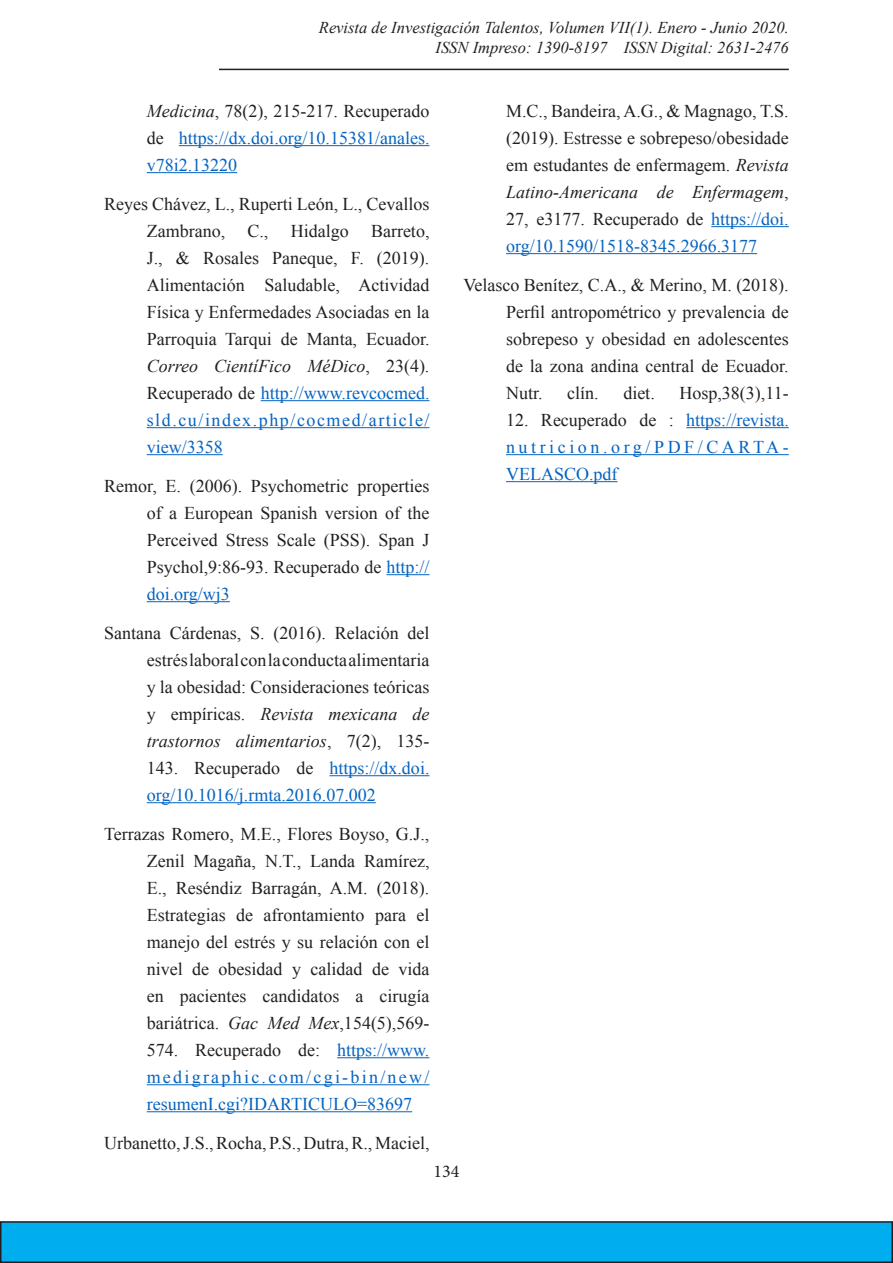
<style>
.page{position:relative;width:893px;height:1263px;background:#fff}
.page>*{position:absolute;margin:0;border:0;box-sizing:border-box;transform-origin:0 0}
.t1{font:18px/27px "Times New Roman";color:#231f20;text-align:justify}
.t2{font:18px/27px "Times New Roman";color:#0563c1;text-align:justify}
.t3{font:18px "Minion Pro";color:#231f20}
.t4{font:italic 16.5px/19.8px "Times New Roman";color:#231f20;text-align:right}
.s1{font-style:italic;color:#231f20}
.s2{color:#231f20}
.s3{font-style:italic}
.s4{color:#0563c1}
</style>
<div class="page">
<hr style="left:219px;top:69px;width:570px;height:1px;background:#231f20">
<div style="left:1px;top:1222px;width:891px;height:40px;background:#00aeef"></div>
<div style="left:0;top:1221px;width:893px;height:42px;border:2px solid #231f20"></div>
<hr style="left:179px;top:145px;width:250px;height:1px;background:#0563c1">
<hr style="left:147px;top:172px;width:90px;height:1px;background:#0563c1">
<hr style="left:261px;top:400px;width:168px;height:1px;background:#0563c1">
<hr style="left:147px;top:427px;width:282px;height:1px;background:#0563c1">
<hr style="left:147px;top:454px;width:76px;height:1px;background:#0563c1">
<hr style="left:386px;top:574px;width:43px;height:1px;background:#0563c1">
<hr style="left:147px;top:601px;width:83px;height:1px;background:#0563c1">
<hr style="left:329px;top:775px;width:100px;height:1px;background:#0563c1">
<hr style="left:147px;top:802px;width:229px;height:1px;background:#0563c1">
<hr style="left:337px;top:1057px;width:92px;height:1px;background:#0563c1">
<hr style="left:147px;top:1084px;width:282px;height:1px;background:#0563c1">
<hr style="left:147px;top:1111px;width:265px;height:1px;background:#0563c1">
<hr style="left:711px;top:226px;width:78px;height:1px;background:#0563c1">
<hr style="left:506px;top:253px;width:251px;height:1px;background:#0563c1">
<hr style="left:686px;top:427px;width:103px;height:1px;background:#0563c1">
<hr style="left:506px;top:454px;width:283px;height:1px;background:#0563c1">
<hr style="left:506px;top:481px;width:111px;height:1px;background:#0563c1">
<p class="t4" style="left:319px;top:17px;width:471px">Revista de Investigación Talentos, Volumen VII(1). Enero - Junio 2020.<br>ISSN Impreso: 1390-8197 ISSN Digital: 2631-2476</p>
<p class="t2" style="left:147px;top:97px;width:284px"><span class="s1">Medicina</span><span class="s2">, 78(2), 215-217. Recuperado de</span> https://dx.doi.org/10.15381/anales. v78i2.13220</p>
<p class="t1" style="left:147px;top:190px;width:284px;text-indent:-43px">Reyes Chávez, L., Ruperti León, L., Cevallos Zambrano, C., Hidalgo Barreto, J., &amp; Rosales Paneque, F. (2019).<br>Alimentación Saludable, Actividad Física y Enfermedades Asociadas en la Parroquia Tarqui de Manta, Ecuador.<br><span class="s3">Correo CientíFico MéDico</span>, 23(4).<br>Recuperado de <span class="s4">http://www.revcocmed. sld.cu/index.php/cocmed/article/ view/3358</span></p>
<p class="t1" style="left:147px;top:472px;width:284px;text-indent:-43px">Remor, E. (2006). Psychometric properties of a European Spanish version of the Perceived Stress Scale (PSS). Span J Psychol,9:86-93. Recuperado de <span class="s4">http:// doi.org/wj3</span></p>
<p class="t1" style="left:147px;top:619px;width:284px;text-indent:-43px">Santana Cárdenas, S. (2016). Relación del estrés laboral con la conducta alimentaria y la obesidad: Consideraciones teóricas y empíricas. <span class="s3">Revista mexicana de trastornos alimentarios</span>, 7(2), 135- 143. Recuperado de <span class="s4">https://dx.doi. org/10.1016/j.rmta.2016.07.002</span></p>
<p class="t1" style="left:147px;top:820px;width:284px;text-indent:-43px">Terrazas Romero, M.E., Flores Boyso, G.J., Zenil Magaña, N.T., Landa Ramírez, E., Reséndiz Barragán, A.M. (2018).<br>Estrategias de afrontamiento para el manejo del estrés y su relación con el nivel de obesidad y calidad de vida en pacientes candidatos a cirugía bariátrica. <span class="s3">Gac Med Mex</span>,154(5),569- 574. Recuperado de: <span class="s4">https://www. medigraphic.com/cgi-bin/new/ resumenI.cgi?IDARTICULO=83697</span></p>
<p class="t1" style="left:104px;top:1129px;width:327px">Urbanetto, J.S., Rocha, P.S., Dutra, R., Maciel,</p>
<p class="t1" style="left:506px;top:97px;width:284px">M.C., Bandeira, A.G., &amp; Magnago, T.S. (2019). Estresse e sobrepeso/obesidade em estudantes de enfermagem. <span class="s3">Revista Latino-Americana de Enfermagem</span>, 27, e3177. Recuperado de <span class="s4">https://doi. org/10.1590/1518-8345.2966.3177</span></p>
<p class="t1" style="left:506px;top:271px;width:284px;text-indent:-43px">Velasco Benítez, C.A., &amp; Merino, M. (2018).<br>Perfil antropométrico y prevalencia de sobrepeso y obesidad en adolescentes de la zona andina central de Ecuador.<br>Nutr.</p>
<p class="t1" style="left:567px;top:379px;width:33px">clín.</p>
<p class="t1" style="left:623px;top:379px;width:33px">diet.</p>
<p class="t1" style="left:679px;top:379px;width:111px">Hosp,38(3),11-</p>
<p class="t2" style="left:506px;top:406px;width:284px"><span class="s2">12. Recuperado de :</span> https://revista. nutricion.org/PDF/CARTA-VELASCO.pdf</p>
<p class="t3" style="left:433px;top:1159px;width:27px">134</p>
</div>
